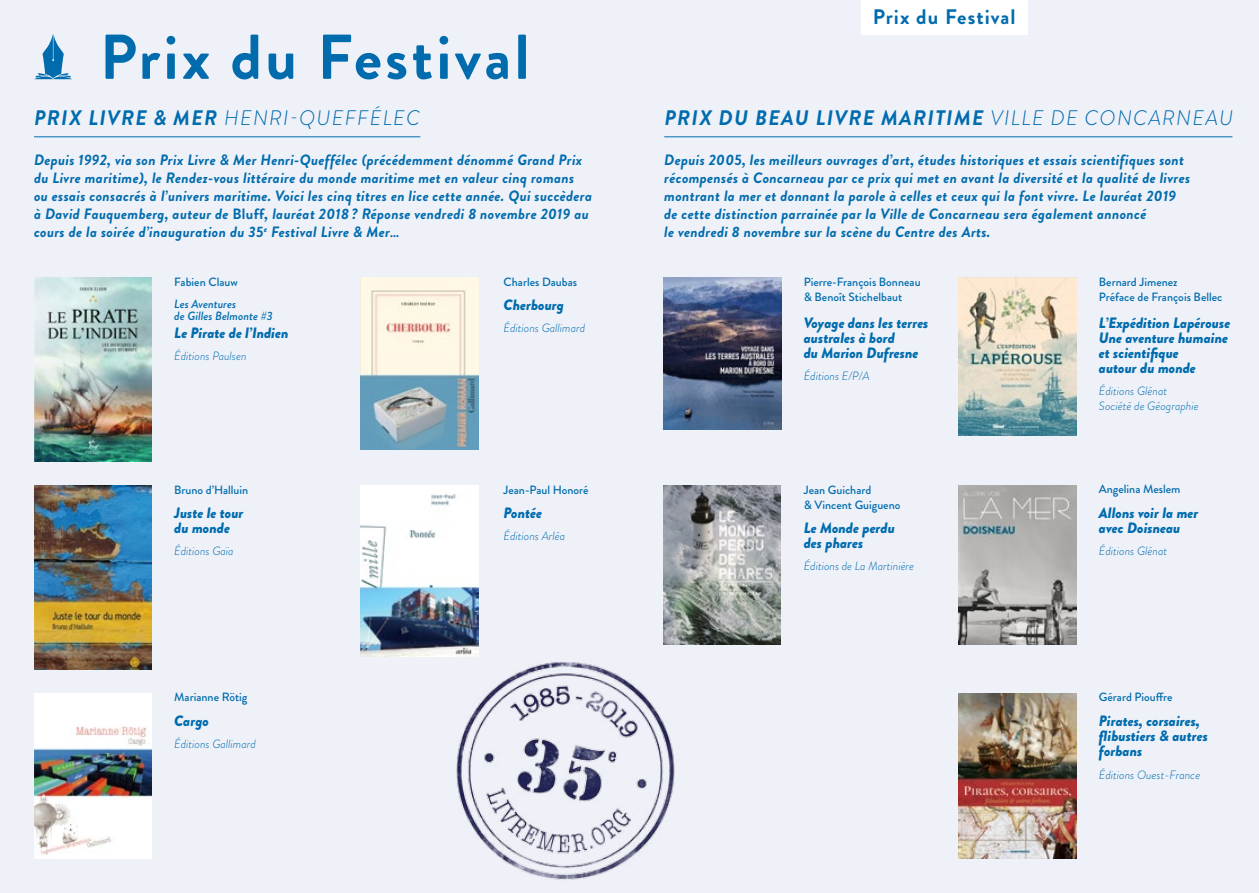
<style>
.page{position:relative;width:1259px;height:893px;background:#eff1f8}
.page>*{position:absolute;margin:0;border:0;box-sizing:border-box;transform-origin:0 0}
.t1{font:700 63.15px "Brandon Grotesque";letter-spacing:.05em;color:#006cae}
.t2{font:italic 700 21px "Brandon Grotesque";letter-spacing:.06em;color:#006cae}
.t3{font:italic 300 21px "Brandon Grotesque";letter-spacing:.06em;color:#006cae}
.t4{font:700 21px "Brandon Grotesque";letter-spacing:.05em;color:#006cae}
.t5{font:italic 700 15px/18px "Brandon Grotesque";letter-spacing:.02em;color:#006cae}
.t6{font:italic 900 15px/15px "Brandon Grotesque";color:#006cae}
.t7{font:500 12px/15px "Brandon Grotesque";color:#006cae}
.t8{font:italic 300 12px/15px "Brandon Grotesque";color:#006cae}
.t9{font:italic 500 12px/12px "Brandon Grotesque";color:#006cae}
.s1{font-weight:700}
.s2{font-weight:300}
.s3{font-style:normal}
</style>
<div class="page">
<hr style="left:664px;top:136px;width:568px;height:1px;background:#006cae">
<img style="left:34px;top:485px;width:117px;height:184px">
<img style="left:361px;top:485px;width:117px;height:171px">
<img style="left:361px;top:277px;width:117px;height:172px">
<img style="left:958px;top:485px;width:118px;height:159px">
<img style="left:34px;top:693px;width:117px;height:166px">
<img style="left:34px;top:277px;width:117px;height:184px">
<img style="left:958px;top:693px;width:118px;height:166px">
<img style="left:663px;top:485px;width:118px;height:159px">
<img style="left:437px;top:642px;width:256px;height:238px">
<img style="left:958px;top:277px;width:118px;height:158px">
<div style="left:861px;top:0;width:166px;height:34px;background:#fff"></div>
<hr style="left:34px;top:136px;width:386px;height:1px;background:#006cae">
<img style="left:663px;top:277px;width:118px;height:153px">
<svg style="left:34px;top:34px;width:38px;height:45px"></svg>
<h1 class="t1" style="left:100px;top:13px;width:431px">Prix du Festival</h1>
<h2 class="t3" style="left:34px;top:103px;width:387px"><span class="s1">PRIX LIVRE &amp; MER</span> HENRI-QUEFFÉLEC</h2>
<h2 class="t4" style="left:872px;top:2px;width:144px">Prix du Festival</h2>
<h2 class="t2" style="left:664px;top:103px;width:570px">PRIX DU BEAU LIVRE MARITIME <span class="s2">VILLE DE CONCARNEAU</span></h2>
<p class="t5" style="left:34px;top:151px;width:560px">Depuis 1992, via son Prix Livre &amp; Mer Henri-Queffélec (précédemment dénommé Grand Prix du Livre maritime), le Rendez-vous littéraire du monde maritime met en valeur cinq romans<br>ou essais consacrés à l’univers maritime. Voici les cinq titres en lice cette année. Qui succèdera à David Fauquemberg, auteur de <span class="s3">Bluff</span>, lauréat 2018 ? Réponse vendredi 8 novembre 2019 au cours de la soirée d’inauguration du 35<sup>e</sup> Festival Livre &amp; Mer…</p>
<p class="t5" style="left:664px;top:151px;width:527px">Depuis 2005, les meilleurs ouvrages d’art, études historiques et essais scientifiques sont récompensés à Concarneau par ce prix qui met en avant la diversité et la qualité de livres montrant la mer et donnant la parole à celles et ceux qui la font vivre. Le lauréat 2019 de cette distinction parrainée par la Ville de Concarneau sera également annoncé<br>le vendredi 8 novembre sur la scène du Centre des Arts.</p>
<p class="t7" style="left:174px;top:274px;width:65px">Fabien Clauw</p>
<p class="t9" style="left:174px;top:298px;width:100px">Les Aventures<br>de Gilles Belmonte #3</p>
<p class="t6" style="left:174px;top:325px;width:116px">Le Pirate de l’Indien</p>
<p class="t8" style="left:174px;top:348px;width:74px">Éditions Paulsen</p>
<p class="t7" style="left:174px;top:482px;width:76px">Bruno d’Halluin</p>
<p class="t6" style="left:174px;top:505px;width:71px">Juste le tour du monde</p>
<p class="t8" style="left:174px;top:543px;width:61px">Éditions Gaïa</p>
<p class="t7" style="left:174px;top:690px;width:75px">Marianne Rötig</p>
<p class="t6" style="left:174px;top:713px;width:36px">Cargo</p>
<p class="t8" style="left:174px;top:736px;width:83px">Éditions Gallimard</p>
<p class="t7" style="left:503px;top:274px;width:75px">Charles Daubas</p>
<p class="t6" style="left:503px;top:297px;width:62px">Cherbourg</p>
<p class="t8" style="left:503px;top:321px;width:83px">Éditions Gallimard</p>
<p class="t7" style="left:503px;top:482px;width:86px">Jean-Paul Honoré</p>
<p class="t6" style="left:503px;top:505px;width:40px">Pontée</p>
<p class="t8" style="left:503px;top:528px;width:63px">Éditions Arléa</p>
<p class="t7" style="left:804px;top:274px;width:118px">Pierre-François Bonneau &amp; Benoît Stichelbaut</p>
<p class="t6" style="left:804px;top:315px;width:126px">Voyage dans les terres australes à bord<br>du Marion Dufresne</p>
<p class="t8" style="left:804px;top:369px;width:67px">Éditions E/P/A</p>
<p class="t7" style="left:804px;top:482px;width:98px">Jean Guichard<br>&amp; Vincent Guigueno</p>
<p class="t6" style="left:804px;top:520px;width:93px">Le Monde perdu des phares</p>
<p class="t8" style="left:804px;top:558px;width:112px">Éditions de La Martinière</p>
<p class="t7" style="left:1099px;top:274px;width:125px">Bernard Jimenez<br>Préface de François Bellec</p>
<p class="t6" style="left:1099px;top:315px;width:133px">L’Expédition Lapérouse<br>Une aventure humaine et scientifique<br>autour du monde</p>
<p class="t8" style="left:1099px;top:384px;width:101px">Éditions Glénat<br>Société de Géographie</p>
<p class="t7" style="left:1099px;top:482px;width:83px">Angelina Meslem</p>
<p class="t6" style="left:1099px;top:505px;width:101px">Allons voir la mer avec Doisneau</p>
<p class="t8" style="left:1099px;top:544px;width:70px">Éditions Glénat</p>
<p class="t7" style="left:1099px;top:690px;width:75px">Gérard Piouffre</p>
<p class="t6" style="left:1099px;top:714px;width:110px">Pirates, corsaires, flibustiers &amp; autres forbans</p>
<p class="t8" style="left:1099px;top:767px;width:103px">Éditions Ouest-France</p>
</div>
